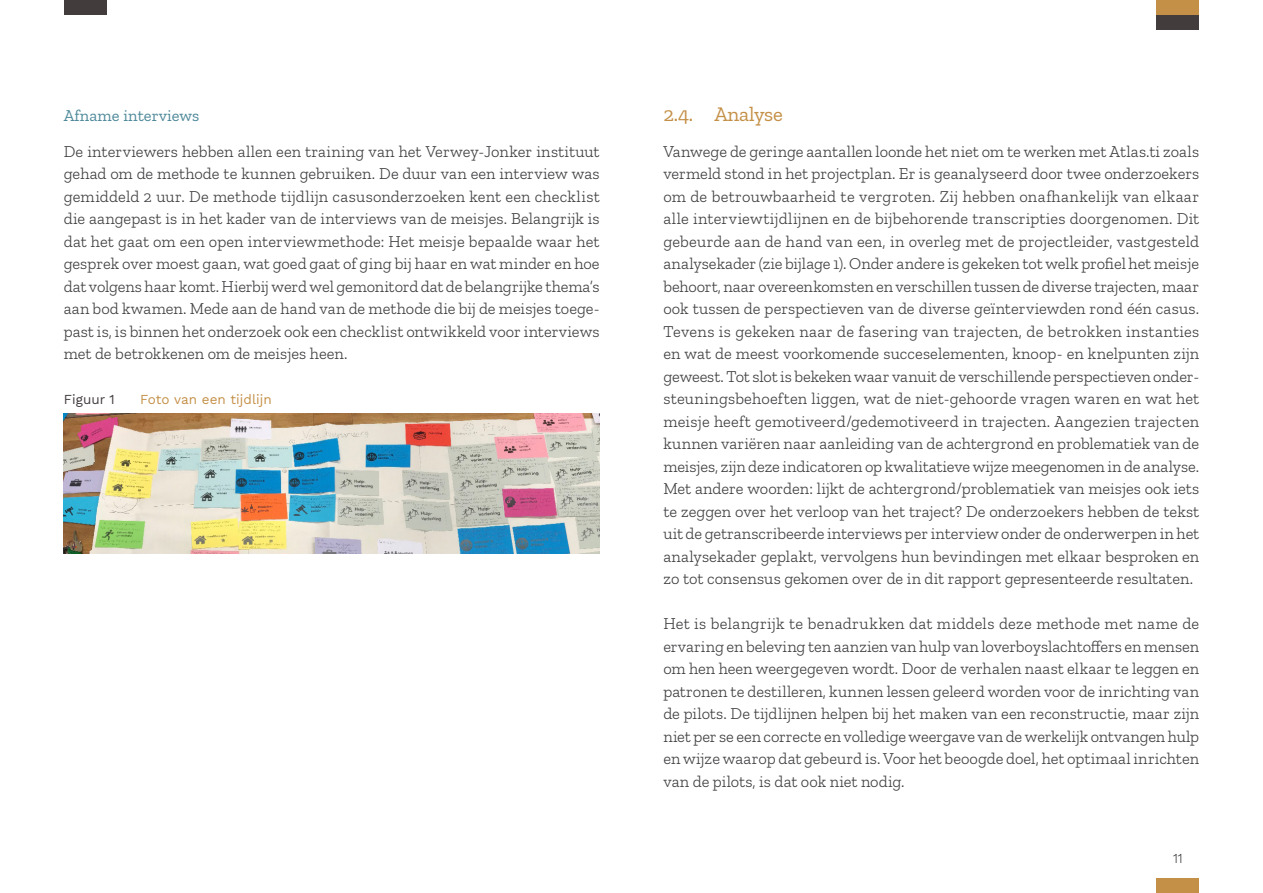
<style>
.page{position:relative;width:1263px;height:893px;background:#fff}
.page>*{position:absolute;margin:0;border:0;box-sizing:border-box;transform-origin:0 0}
.t1{font:20.7px "Zilla Slab";letter-spacing:-.01em;color:#c49047}
.Brood{font:300 16.5px/22.5px "Zilla Slab";letter-spacing:-.005em;color:#3d3b3e;text-align:justify}
._3e_onderverdeling{font:16.5px "Zilla Slab";letter-spacing:.005em;color:#508a9b}
.Grafiek_of_tabeltite{font:13.5px "Work Sans";letter-spacing:.005em;color:#c49047}
.Grafiek_of_tabeltite-2{font:13.5px "Work Sans";letter-spacing:.005em;color:#423c3d}
.t2{font:300 13.5px "Work Sans";color:#231f20}
</style>
<div class="page">
<img style="left:64px;top:413px;width:536px;height:140px">
<div style="left:1157px;top:879px;width:42px;height:14px;background:#c49047"></div>
<div style="left:64px;top:0;width:42px;height:15px;background:#423c3d"></div>
<div style="left:1157px;top:0;width:42px;height:15px;background:#c49047"></div>
<div style="left:1157px;top:15px;width:42px;height:15px;background:#423c3d"></div>
<p class="_3e_onderverdeling" style="left:64px;top:106px;width:137px">Afname interviews</p>
<p class="Brood" style="left:64px;top:140px;width:537px">De interviewers hebben allen een training van het Verwey-Jonker instituut gehad om de methode te kunnen gebruiken. De duur van een interview was gemiddeld 2 uur. De methode tijdlijn casusonderzoeken kent een checklist die aangepast is in het kader van de interviews van de meisjes. Belangrijk is dat het gaat om een open interviewmethode: Het meisje bepaalde waar het gesprek over moest gaan, wat goed gaat of ging bij haar en wat minder en hoe dat volgens haar komt. Hierbij werd wel gemonitord dat de belangrijke thema’s aan bod kwamen. Mede aan de hand van de methode die bij de meisjes toege&shy;past is, is binnen het onderzoek ook een checklist ontwikkeld voor interviews met de betrokkenen om de meisjes heen.</p>
<p class="Grafiek_of_tabeltite-2" style="left:64px;top:389px;width:52px">Figuur 1</p>
<p class="Grafiek_of_tabeltite" style="left:140px;top:389px;width:133px">Foto van een tijdlijn</p>
<p class="t1" style="left:663px;top:103px;width:121px">2.4. Analyse</p>
<p class="Brood" style="left:663px;top:140px;width:537px">Vanwege de geringe aantallen loonde het niet om te werken met Atlas.ti zoals vermeld stond in het projectplan. Er is geanalyseerd door twee onderzoekers om de betrouwbaarheid te vergroten. Zij hebben onafhankelijk van elkaar alle interviewtijdlijnen en de bijbehorende transcripties doorgenomen. Dit gebeurde aan de hand van een, in overleg met de projectleider, vastgesteld analysekader (zie bijlage 1). Onder andere is gekeken tot welk profiel het meisje behoort, naar overeenkomsten en verschillen tussen de diverse trajecten, maar ook tussen de perspectieven van de diverse geïnterviewden rond één casus.<br>Tevens is gekeken naar de fasering van trajecten, de betrokken instanties en wat de meest voorkomende succeselementen, knoop- en knelpunten zijn geweest. Tot slot is bekeken waar vanuit de verschillende perspectieven onder&shy;steuningsbehoeften liggen, wat de niet-gehoorde vragen waren en wat het meisje heeft gemotiveerd/gedemotiveerd in trajecten. Aangezien trajecten kunnen variëren naar aanleiding van de achtergrond en problematiek van de meisjes, zijn deze indicatoren op kwalitatieve wijze meegenomen in de analyse.<br>Met andere woorden: lijkt de achtergrond/problematiek van meisjes ook iets te zeggen over het verloop van het traject? De onderzoekers hebben de tekst uit de getranscribeerde interviews per interview onder de onderwerpen in het analysekader geplakt, vervolgens hun bevindingen met elkaar besproken en zo tot consensus gekomen over de in dit rapport gepresenteerde resultaten.</p>
<p class="Brood" style="left:663px;top:613px;width:537px">Het is belangrijk te benadrukken dat middels deze methode met name de ervaring en beleving ten aanzien van hulp van loverboyslachtoffers en mensen om hen heen weergegeven wordt. Door de verhalen naast elkaar te leggen en patronen te destilleren, kunnen lessen geleerd worden voor de inrichting van de pilots. De tijdlijnen helpen bij het maken van een reconstructie, maar zijn niet per se een correcte en volledige weergave van de werkelijk ontvangen hulp en wijze waarop dat gebeurd is. Voor het beoogde doel, het optimaal inrichten van de pilots, is dat ook niet nodig.</p>
<p class="t2" style="left:1173px;top:848px;width:11px">11</p>
</div>
